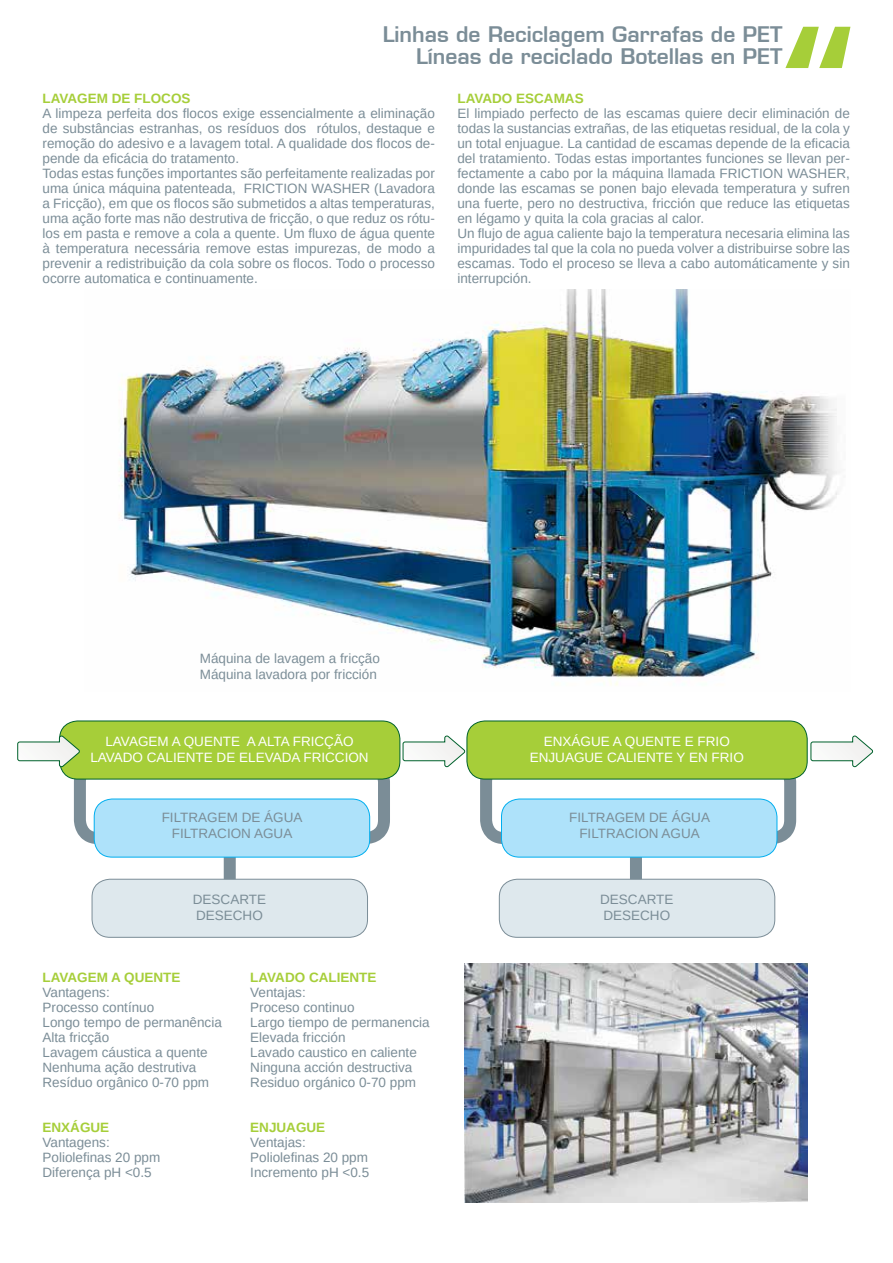
<style>
.page{position:relative;width:893px;height:1263px;background:#fff}
.page>*{position:absolute;margin:0;border:0;box-sizing:border-box;transform-origin:0 0}
.t1{font:600 21px/21px "Eurostile";color:#7b8d97;text-align:right}
.t2{font:13.5px/15px "Liberation Sans";color:#7b8d97}
.t3{font:13.5px/16.2px "Liberation Sans";color:#fff;text-align:center}
.t4{font:700 13.5px "Liberation Sans";color:#a6ce39}
</style>
<div class="page">
<div style="left:74px;top:758px;width:316px;height:86px;border:12px solid #7b8d97;border-radius:18px"></div>
<div style="left:480px;top:758px;width:316px;height:86px;border:12px solid #7b8d97;border-radius:18px"></div>
<img style="left:119px;top:290px;width:719px;height:396px">
<div style="left:630px;top:831px;width:12px;height:48px;background:#7b8d97"></div>
<div style="left:224px;top:818px;width:12px;height:75px;background:#7b8d97"></div>
<div style="left:60px;top:721px;width:340px;height:58px;background:#a6ce39;border-radius:18px"></div>
<div style="left:59px;top:721px;width:341px;height:58px;border:1px solid #00612c;border-radius:18px"></div>
<div style="left:467px;top:721px;width:340px;height:58px;background:#a6ce39;border-radius:18px"></div>
<div style="left:467px;top:721px;width:340px;height:58px;border:1px solid #00612c;border-radius:18px"></div>
<img style="left:465px;top:963px;width:342px;height:239px">
<div style="left:92px;top:879px;width:275px;height:58px;background:#dee8ed;border-radius:18px"></div>
<div style="left:92px;top:879px;width:276px;height:58px;border:1px solid #7b8d97;border-radius:18px"></div>
<div style="left:499px;top:879px;width:276px;height:58px;background:#dee8ed;border-radius:18px"></div>
<div style="left:499px;top:879px;width:276px;height:58px;border:1px solid #7b8d97;border-radius:18px"></div>
<svg style="left:17px;top:735px;width:63px;height:32px"></svg>
<svg style="left:402px;top:735px;width:63px;height:32px"></svg>
<svg style="left:810px;top:735px;width:63px;height:32px"></svg>
<div style="left:94px;top:799px;width:276px;height:58px;background:#aee2fa;border-radius:18px"></div>
<div style="left:94px;top:799px;width:276px;height:58px;border:1px solid #00aeef;border-radius:18px"></div>
<div style="left:501px;top:799px;width:276px;height:58px;background:#aee2fa;border-radius:18px"></div>
<div style="left:501px;top:799px;width:276px;height:58px;border:1px solid #00aeef;border-radius:18px"></div>
<svg style="left:785px;top:27px;width:65px;height:41px"></svg>
<h1 class="t1" style="left:383px;top:24px;width:401px">Linhas de Reciclagem Garrafas de PET<br>Líneas de reciclado Botellas en PET</h1>
<p class="t4" style="left:43px;top:89px;width:46px">LAVAGEM</p>
<p class="t4" style="left:112px;top:89px;width:33px">DE FLOCOS</p>
<p class="t2" style="left:43px;top:106px;width:394px">A limpeza perfeita dos flocos exige essencialmente a eliminação de substâncias estranhas, os resíduos dos rótulos, destaque e remoção do adesivo e a lavagem total. A qualidade dos flocos de&shy;pende da eficácia do tratamento.<br>Todas estas funções importantes são perfeitamente realizadas por uma única máquina patenteada, FRICTION WASHER (Lavadora a Fricção), em que os flocos são submetidos a altas temperaturas, uma ação forte mas não destrutiva de fricção, o que reduz os rótu&shy;los em pasta e remove a cola a quente. Um fluxo de água quente à temperatura necessária remove estas impurezas, de modo a prevenir a redistribuição da cola sobre os flocos. Todo o processo ocorre automatica e continuamente.</p>
<p class="t4" style="left:457px;top:89px;width:69px">LAVADO ESC</p>
<p class="t4" style="left:544px;top:89px;width:40px">AMAS</p>
<p class="t2" style="left:457px;top:106px;width:394px">El limpiado perfecto de las escamas quiere decir eliminación de todas la sustancias extrañas, de las etiquetas residual, de la cola y un total enjuague. La cantidad de escamas depende de la eficacia del tratamiento. Todas estas importantes funciones se llevan per&shy;fectamente a cabo por la máquina llamada FRICTION WASHER, donde las escamas se ponen bajo elevada temperatura y sufren una fuerte, pero no destructiva, fricción que reduce las etiquetas en légamo y quita la cola gracias al calor.<br>Un flujo de agua caliente bajo la temperatura necesaria elimina las impuridades tal que la cola no pueda volver a distribuirse sobre las escamas. Todo el proceso se lleva a cabo automáticamente y sin interrupción.</p>
<p class="t2" style="left:200px;top:650px;width:182px;line-height:16.2px">Máquina de lavagem a fricção<br>Máquina lavadora por fricción</p>
<p class="t3" style="left:90px;top:733px;width:280px">LAVAGEM A QUENTE A ALTA FRICÇÃO<br>LAVADO CALIENTE DE ELEVADA FRICCION</p>
<p class="t3" style="left:530px;top:733px;width:216px">ENXÁGUE A QUENTE E FRIO<br>ENJUAGUE CALIENTE Y EN FRIO</p>
<p class="t2" style="left:162px;top:809px;width:142px;line-height:16.2px;text-align:center">FILTRAGEM DE ÁGUA<br>FILTRACION AGUA</p>
<p class="t2" style="left:569px;top:809px;width:142px;line-height:16.2px;text-align:center">FILTRAGEM DE ÁGUA<br>FILTRACION AGUA</p>
<p class="t2" style="left:193px;top:891px;width:75px;line-height:16.2px">DESCARTE<br>DESECHO</p>
<p class="t2" style="left:600px;top:891px;width:75px;line-height:16.2px">DESCARTE<br>DESECHO</p>
<p class="t4" style="left:43px;top:968px;width:46px">LAVAGEM</p>
<p class="t4" style="left:111px;top:968px;width:69px">A QUENTE</p>
<p class="t2" style="left:43px;top:985px;width:181px">Vantagens:<br>Processo contínuo<br>Longo tempo de permanência<br>Alta fricção<br>Lavagem cáustica a quente<br>Nenhuma ação destrutiva<br>Resíduo orgânico 0-70 ppm</p>
<p class="t4" style="left:43px;top:1118px;width:67px">ENXÁGUE</p>
<p class="t2" style="left:43px;top:1135px;width:119px">Vantagens:<br>Poliolefinas 20 ppm<br>Diferença pH &lt;0.5</p>
<p class="t4" style="left:250px;top:968px;width:87px">LAVADO CALIEN</p>
<p class="t4" style="left:359px;top:968px;width:17px">TE</p>
<p class="t2" style="left:250px;top:985px;width:181px">Ventajas:<br>Proceso continuo<br>Largo tiempo de permanencia<br>Elevada fricción<br>Lavado caustico en caliente<br>Ninguna acción destructiva<br>Residuo orgánico 0-70 ppm</p>
<p class="t4" style="left:250px;top:1118px;width:75px">ENJUAGUE</p>
<p class="t2" style="left:250px;top:1135px;width:120px">Ventajas:<br>Poliolefinas 20 ppm<br>Incremento pH &lt;0.5</p>
</div>
